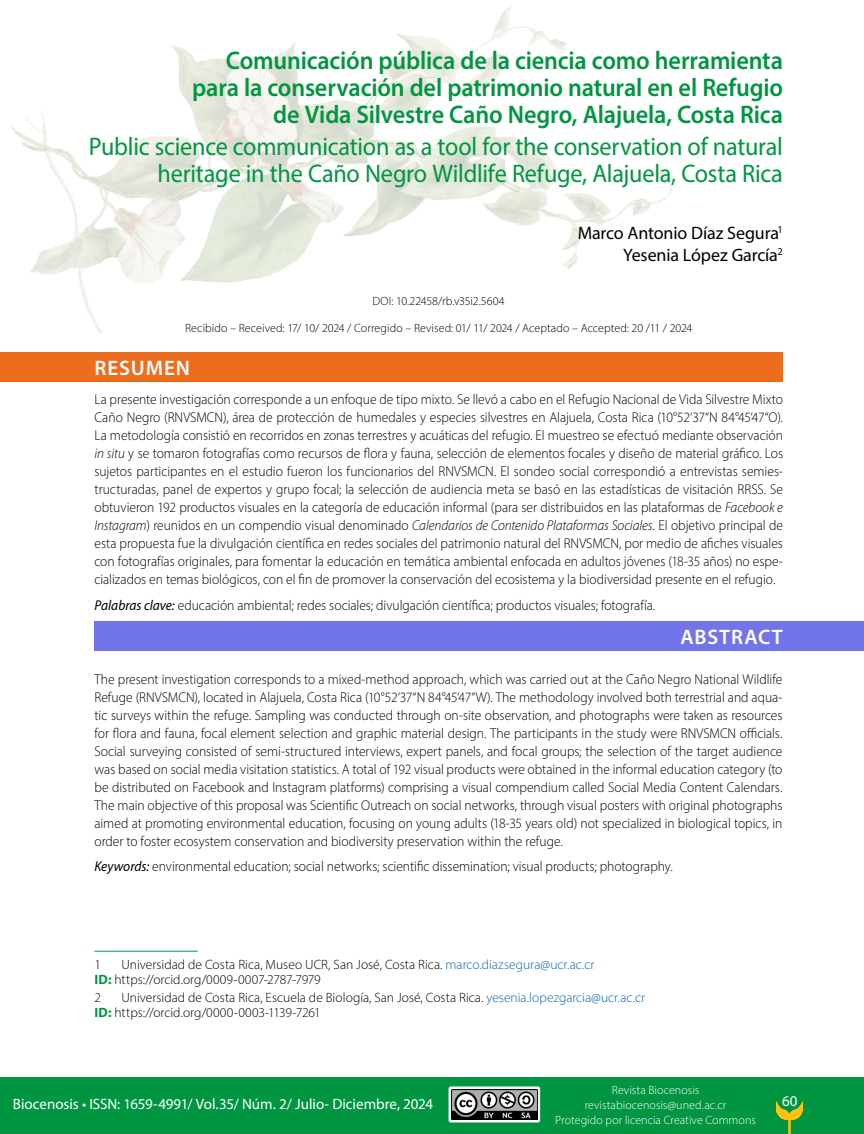
<style>
.page{position:relative;width:864px;height:1134px;background:#fff}
.page>*{position:absolute;margin:0;border:0;box-sizing:border-box;transform-origin:0 0}
.t1{font:600 25.5px/27px "Myriad Pro";letter-spacing:-.01em;color:#009641;text-align:right;scale:.95 1}
.t2{font:25.5px/27px "Myriad Pro";letter-spacing:-.01em;color:#009641;text-align:right;scale:.95 1}
.t3{font:600 21px "Myriad Pro";letter-spacing:.045em;color:#fff}
.t4{font:18px/21.6px "Myriad Pro";letter-spacing:-.01em;color:#000;text-align:right}
.t5{font:15px "Myriad Pro";letter-spacing:-.005em;color:#fff}
.t6{font:300 14.25px/18px "Myriad Pro";color:#000;text-align:justify;scale:.95 1}
.t7{font:300 13.5px/15px "Myriad Pro";color:#000}
.t8{font:300 12px/26.4px "Myriad Pro";color:#000;text-align:center}
.t9{font:300 12px/15px "Myriad Pro";letter-spacing:.005em;color:#fff;text-align:center}
.s1{font-style:italic}
.s2{font-weight:400;font-style:italic}
.s3{color:#0563c1}
.s4{font-weight:700;color:#009641}
</style>
<div class="page">
<div style="left:0;top:1077px;width:864px;height:57px;background:#009641"></div>
<img style="left:776px;top:1102px;width:26px;height:32px">
<svg style="left:449px;top:1086px;width:91px;height:36px"></svg>
<img style="left:452px;top:1090px;width:85px;height:29px">
<div style="left:94px;top:621px;width:770px;height:30px;background:#7274ea"></div>
<div style="left:0;top:352px;width:783px;height:30px;background:#ed6d1e"></div>
<img style="left:11px;top:7px;width:661px;height:326px">
<hr style="left:94px;top:951px;width:104px;height:1px;background:#009641">
<h1 class="t1" style="left:192px;top:46px;width:623px">Comunicación pública de la ciencia como herramienta para la conservación del patrimonio natural en el Refugio de Vida Silvestre Caño Negro, Alajuela, Costa Rica</h1>
<h1 class="t2" style="left:89px;top:133px;width:732px">Public science communication as a tool for the conservation of natural heritage in the Caño Negro Wildlife Refuge, Alajuela, Costa Rica</h1>
<p class="t4" style="left:578px;top:222px;width:207px">Marco Antonio Díaz Segura<sup>1<br></sup>Yesenia López García<sup>2</sup></p>
<p class="t8" style="left:185px;top:288px;width:509px">DOI: 10.22458/rb.v35i2.5604<br>Recibido – Received: 17/ 10/ 2024 / Corregido – Revised: 01/ 11/ 2024 / Aceptado – Accepted: 20 /11 / 2024</p>
<h2 class="t3" style="left:94px;top:355px;width:97px">RESUMEN</h2>
<p class="t6" style="left:94px;top:390px;width:726px">La presente investigación corresponde a un enfoque de tipo mixto. Se llevó a cabo en el Refugio Nacional de Vida Silvestre Mixto Caño Negro (RNVSMCN), área de protección de humedales y especies silvestres en Alajuela, Costa Rica (10°52‘37“N 84°45‘47“O).<br>La metodología consistió en recorridos en zonas terrestres y acuáticas del refugio. El muestreo se efectuó mediante observación <span class="s1">in situ</span> y se tomaron fotografías como recursos de flora y fauna, selección de elementos focales y diseño de material gráfico. Los sujetos participantes en el estudio fueron los funcionarios del RNVSMCN. El sondeo social correspondió a entrevistas semies&shy;tructuradas, panel de expertos y grupo focal; la selección de audiencia meta se basó en las estadísticas de visitación RRSS. Se obtuvieron 192 productos visuales en la categoría de educación informal (para ser distribuidos en las plataformas de <span class="s1">Facebook e Instagram</span>) reunidos en un compendio visual denominado <span class="s1">Calendarios de Contenido Plataformas Sociales.</span> El objetivo principal de esta propuesta fue la divulgación científica en redes sociales del patrimonio natural del RNVSMCN, por medio de afiches visuales con fotografías originales, para fomentar la educación en temática ambiental enfocada en adultos jóvenes (18-35 años) no espe&shy;cializados en temas biológicos, con el fin de promover la conservación del ecosistema y la biodiversidad presente en el refugio.</p>
<p class="t6" style="left:94px;top:596px;width:592px"><span class="s2">Palabras clave:</span> educación ambiental; redes sociales; divulgación científica; productos visuales; fotografía.</p>
<h2 class="t3" style="left:680px;top:623px;width:104px">ABSTRACT</h2>
<p class="t6" style="left:94px;top:670px;width:726px">The present investigation corresponds to a mixed-method approach, which was carried out at the Caño Negro National Wildlife Refuge (RNVSMCN), located in Alajuela, Costa Rica (10°52‘37“N 84°45‘47“W). The methodology involved both terrestrial and aqua&shy;tic surveys within the refuge. Sampling was conducted through on-site observation, and photographs were taken as resources for flora and fauna, focal element selection and graphic material design. The participants in the study were RNVSMCN officials.<br>Social surveying consisted of semi-structured interviews, expert panels, and focal groups; the selection of the target audience was based on social media visitation statistics. A total of 192 visual products were obtained in the informal education category (to be distributed on Facebook and Instagram platforms) comprising a visual compendium called Social Media Content Calendars.<br>The main objective of this proposal was Scientific Outreach on social networks, through visual posters with original photographs aimed at promoting environmental education, focusing on young adults (18-35 years old) not specialized in biological topics, in order to foster ecosystem conservation and biodiversity preservation within the refuge.</p>
<p class="t6" style="left:94px;top:857px;width:610px"><span class="s2">Keywords:</span> environmental education; social networks; scientific dissemination; visual products; photography.</p>
<p class="t7" style="left:94px;top:957px;width:501px;text-indent:27px">Universidad de Costa Rica, Museo UCR, San José, Costa Rica. <span class="s3">marco.diazsegura@ucr.ac.cr<br></span><span class="s4">ID:</span> https://orcid.org/0009-0007-2787-7979</p>
<p class="t7" style="left:94px;top:990px;width:8px">2</p>
<p class="t7" style="left:94px;top:957px;width:8px">1</p>
<p class="t7" style="left:94px;top:990px;width:552px;text-indent:27px">Universidad de Costa Rica, Escuela de Biología, San José, Costa Rica. <span class="s3">yesenia.lopezgarcia@ucr.ac.cr<br></span><span class="s4">ID:</span> https://orcid.org/0000-0003-1139-7261</p>
<p class="t5" style="left:13px;top:1094px;width:422px">Biocenosis • ISSN: 1659-4991/ Vol.35/ Núm. 2/ Julio- Diciembre, 2024</p>
<p class="t9" style="left:555px;top:1082px;width:202px">Revista Biocenosis revistabiocenosis@uned.ac.cr<br>Protegido por licencia Creative Commons</p>
<p class="t5" style="left:782px;top:1092px;width:17px">60</p>
</div>
